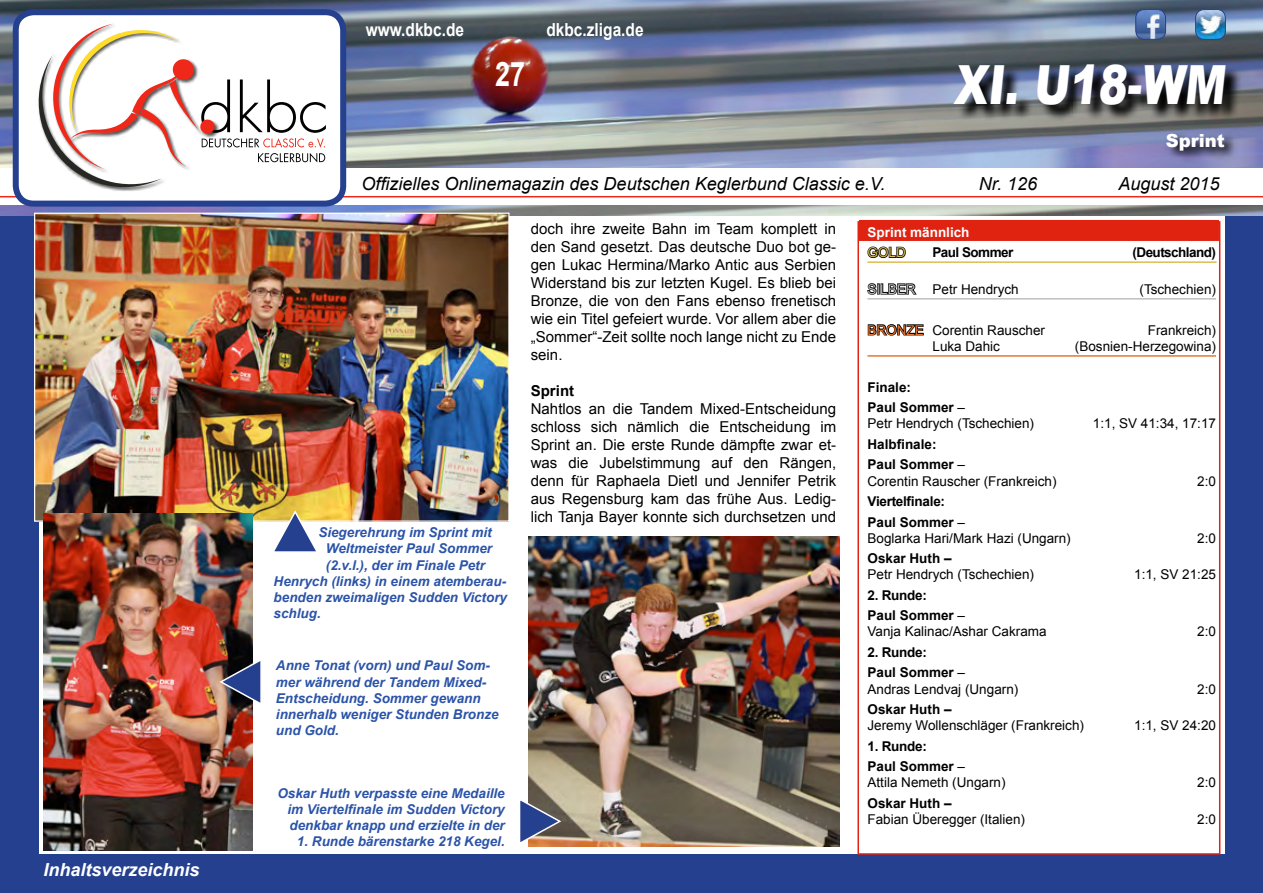
<style>
.page{position:relative;width:1263px;height:893px;background:#fff}
.page>*{position:absolute;margin:0;border:0;box-sizing:border-box;transform-origin:0 0}
.t1{font:900 54px "Arial";color:#fff;scale:.8 1}
.t2{font:700 33.75px "Arial";color:#fff;scale:.8 1}
.t3{font:italic 18px "Arial";color:#000}
.t4{font:700 18px "Arial";color:#fff;scale:.86 1}
.t5{font:italic 700 18px "Arial";color:#fff}
.t6{font:900 18px "Arial";color:#fff}
.Grundtext{font:15px/18px "Arial";color:#000;text-align:justify}
.Grundtext-2{font:700 15px "Arial";color:#000}
.Ergebnisse_82_Teamer{font:13.5px/16.2px "Arial";color:#000}
.Bildunterschrift_ohn{font:italic 700 13.5px/16.2px "Arial";color:#2b53a8}
.Ergebnisse_82_Teamer-2{font:700 13.5px "Arial";letter-spacing:-.02em;color:#000}
.Ergebnisse_82_Teamer-3{font:700 13.5px "Arial";letter-spacing:-.04em;color:#000}
.Ergebnisse_82_Duelle{font:700 13.5px "Arial";color:#fff}
.Ergebnisse_82_Teamer-4{font:700 13.5px "Arial";color:#000}
.Ergebnisse_82_Teamer-5{font:13.5px "Arial";color:#bcbec0}
.Ergebnisse_82_Teamer-6{font:13.5px "Arial";color:#debc4f}
.s1{color:#e77633}
.s2{font-weight:700}
</style>
<div class="page">
<div style="left:0;top:855px;width:1263px;height:38px;background:#25408f"></div>
<img style="left:0;top:0;width:1263px;height:216px">
<div style="left:0;top:168px;width:1263px;height:36px;background:#fff"></div>
<hr style="left:0;top:196px;width:1263px;height:1px;background:#ef281a">
<div style="left:16px;top:12px;width:327px;height:192px;background:#fff;border-radius:18px"></div>
<svg style="left:38px;top:24px;width:288px;height:167px"></svg>
<div style="left:13px;top:9px;width:333px;height:198px;border:6px solid #25408f;border-radius:18px"></div>
<svg style="left:956px;top:65px;width:286px;height:56px;background:#4e5260"></svg>
<svg style="left:1164px;top:132px;width:74px;height:31px;background:#6b6e99"></svg>
<div style="left:0;top:217px;width:38px;height:676px;background:#25408f"></div>
<div style="left:1226px;top:217px;width:37px;height:676px;background:#25408f"></div>
<img style="left:36px;top:215px;width:471px;height:305px">
<img style="left:1136px;top:10px;width:29px;height:29px">
<div style="left:1135px;top:9px;width:31px;height:31px;border:1px solid #25408f;border-radius:9px"></div>
<img style="left:1195px;top:10px;width:30px;height:29px">
<div style="left:1195px;top:9px;width:31px;height:31px;border:1px solid #25408f;border-radius:9px"></div>
<svg style="left:270px;top:510px;width:50px;height:42px"></svg>
<div style="left:859px;top:220px;width:360px;height:21px;background:#e02311"></div>
<hr style="left:867px;top:261px;width:349px;height:2px;background:#debc4f">
<hr style="left:867px;top:298px;width:349px;height:2px;background:#bcbec0">
<hr style="left:867px;top:355px;width:349px;height:2px;background:#e77633">
<svg style="left:867px;top:246px;width:39px;height:13px"></svg>
<svg style="left:867px;top:283px;width:50px;height:12px"></svg>
<svg style="left:867px;top:324px;width:57px;height:12px"></svg>
<div style="left:857px;top:221px;width:363px;height:634px;border:2px solid #e02311"></div>
<img style="left:528px;top:536px;width:312px;height:310px">
<img style="left:44px;top:513px;width:208px;height:337px">
<svg style="left:219px;top:657px;width:42px;height:49px;background:#4b4d69"></svg>
<svg style="left:520px;top:797px;width:42px;height:49px;background:#6f6c7e"></svg>
<p class="t5" style="left:44px;top:858px;width:158px">Inhaltsverzeichnis</p>
<p class="t4" style="left:366px;top:18px;width:116px">www.dkbc.de</p>
<p class="t4" style="left:546px;top:18px;width:115px">dkbc.zliga.de</p>
<p class="t2" style="left:495px;top:52px;width:39px">27</p>
<p class="t1" style="left:953px;top:46px;width:350px">XI. U18-WM</p>
<p class="t6" style="left:1166px;top:127px;width:60px">Sprint</p>
<p class="t3" style="left:362px;top:172px;width:525px">Offizielles Onlinemagazin des Deutschen Keglerbund Classic e.V.</p>
<p class="t3" style="left:979px;top:172px;width:60px">Nr. 126</p>
<p class="t3" style="left:1118px;top:172px;width:103px">August 2015</p>
<p class="Bildunterschrift_ohn" style="left:318px;top:525px;width:175px">Siegerehrung im Sprint mit</p>
<p class="Bildunterschrift_ohn" style="left:326px;top:541px;width:168px">Weltmeister Paul Sommer</p>
<p class="Bildunterschrift_ohn" style="left:326px;top:557px;width:161px">(2.v.l.), der im Finale Petr</p>
<p class="Bildunterschrift_ohn" style="left:274px;top:573px;width:234px">Henrych (links) in einem atemberau-</p>
<p class="Bildunterschrift_ohn" style="left:274px;top:589px;width:235px">benden zweimaligen Sudden Victory</p>
<p class="Bildunterschrift_ohn" style="left:274px;top:606px;width:49px">schlug.</p>
<p class="Bildunterschrift_ohn" style="left:276px;top:658px;width:224px">Anne Tonat (vorn) und Paul Som&shy;mer während der Tandem Mixed-<br>Entscheidung. Sommer gewann innerhalb weniger Stunden Bronze und Gold.</p>
<p class="Bildunterschrift_ohn" style="left:287px;top:785px;width:219px;text-align:justify;text-indent:-10px">Oskar Huth verpasste eine Medaille im Viertelfinale im Sudden Victory denkbar knapp und erzielte in der</p>
<p class="Bildunterschrift_ohn" style="left:297px;top:834px;width:209px">1. Runde bärenstarke 218 Kegel.</p>
<p class="Grundtext" style="left:531px;top:220px;width:307px">doch ihre zweite Bahn im Team komplett in den Sand gesetzt. Das deutsche Duo bot ge&shy;gen Lukac Hermina/Marko Antic aus Serbien Widerstand bis zur letzten Kugel. Es blieb bei Bronze, die von den Fans ebenso frenetisch wie ein Titel gefeiert wurde. Vor allem aber die „Sommer“-Zeit sollte noch lange nicht zu Ende sein.</p>
<p class="Grundtext-2" style="left:531px;top:381px;width:45px">Sprint</p>
<p class="Grundtext" style="left:531px;top:400px;width:307px">Nahtlos an die Tandem Mixed-Entscheidung schloss sich nämlich die Entscheidung im Sprint an. Die erste Runde dämpfte zwar et&shy;was die Jubelstimmung auf den Rängen, denn für Raphaela Dietl und Jennifer Petrik aus Regensburg kam das frühe Aus. Ledig&shy;lich Tanja Bayer konnte sich durchsetzen und</p>
<p class="Ergebnisse_82_Duelle" style="left:867px;top:223px;width:104px">Sprint männlich</p>
<p class="Ergebnisse_82_Teamer-6" style="left:867px;top:244px;width:40px">GOLD</p>
<p class="Ergebnisse_82_Teamer-3" style="left:932px;top:243px;width:82px">Paul Sommer</p>
<p class="Ergebnisse_82_Teamer-3" style="left:1132px;top:243px;width:85px">(Deutschland)</p>
<p class="Ergebnisse_82_Teamer-5" style="left:867px;top:280px;width:50px">SILBER</p>
<p class="Ergebnisse_82_Teamer" style="left:932px;top:281px;width:88px">Petr Hendrych</p>
<p class="Ergebnisse_82_Teamer" style="left:1139px;top:281px;width:78px">(Tschechien)</p>
<p class="Ergebnisse_82_Teamer" style="left:867px;top:322px;width:179px"><span class="s1">BRONZE</span> Corentin Rauscher</p>
<p class="Ergebnisse_82_Teamer" style="left:1148px;top:322px;width:70px">Frankreich)</p>
<p class="Ergebnisse_82_Teamer" style="left:932px;top:338px;width:69px">Luka Dahic</p>
<p class="Ergebnisse_82_Teamer" style="left:1075px;top:338px;width:143px">(Bosnien-Herzegowina)</p>
<p class="Ergebnisse_82_Teamer-2" style="left:867px;top:378px;width:45px">Finale:</p>
<p class="Ergebnisse_82_Teamer" style="left:867px;top:400px;width:168px"><span class="s2">Paul Sommer</span> –<br>Petr Hendrych (Tschechien)</p>
<p class="Ergebnisse_82_Teamer" style="left:1093px;top:416px;width:125px">1:1, SV 41:34, 17:17</p>
<p class="Ergebnisse_82_Teamer-4" style="left:867px;top:435px;width:71px">Halbfinale:</p>
<p class="Ergebnisse_82_Teamer" style="left:867px;top:457px;width:191px"><span class="s2">Paul Sommer</span> –<br>Corentin Rauscher (Frankreich)</p>
<p class="Ergebnisse_82_Teamer-2" style="left:867px;top:492px;width:79px">Viertelfinale:</p>
<p class="Ergebnisse_82_Teamer" style="left:867px;top:514px;width:205px"><span class="s2">Paul Sommer</span> –<br>Boglarka Hari/Mark Hazi (Ungarn)</p>
<p class="Ergebnisse_82_Teamer" style="left:867px;top:550px;width:168px"><span class="s2">Oskar Huth –<br></span>Petr Hendrych (Tschechien)</p>
<p class="Ergebnisse_82_Teamer-2" style="left:867px;top:586px;width:61px">2. Runde:</p>
<p class="Ergebnisse_82_Teamer" style="left:867px;top:608px;width:181px"><span class="s2">Paul Sommer</span> –<br>Vanja Kalinac/Ashar Cakrama</p>
<p class="Ergebnisse_82_Teamer-2" style="left:867px;top:643px;width:61px">2. Runde:</p>
<p class="Ergebnisse_82_Teamer" style="left:867px;top:665px;width:152px"><span class="s2">Paul Sommer</span> –<br>Andras Lendvaj (Ungarn)</p>
<p class="Ergebnisse_82_Teamer" style="left:867px;top:701px;width:218px"><span class="s2">Oskar Huth –<br></span>Jeremy Wollenschläger (Frankreich)</p>
<p class="Ergebnisse_82_Teamer-2" style="left:867px;top:737px;width:61px">1. Runde:</p>
<p class="Ergebnisse_82_Teamer" style="left:867px;top:758px;width:140px"><span class="s2">Paul Sommer</span> –<br>Attila Nemeth (Ungarn)</p>
<p class="Ergebnisse_82_Teamer" style="left:867px;top:795px;width:159px"><span class="s2">Oskar Huth –<br></span>Fabian Überegger (Italien)</p>
<p class="Ergebnisse_82_Teamer" style="left:1197px;top:473px;width:20px">2:0</p>
<p class="Ergebnisse_82_Teamer" style="left:1197px;top:530px;width:20px">2:0</p>
<p class="Ergebnisse_82_Teamer" style="left:1134px;top:567px;width:83px">1:1, SV 21:25</p>
<p class="Ergebnisse_82_Teamer" style="left:1197px;top:624px;width:20px">2:0</p>
<p class="Ergebnisse_82_Teamer" style="left:1197px;top:681px;width:20px">2:0</p>
<p class="Ergebnisse_82_Teamer" style="left:1134px;top:717px;width:83px">1:1, SV 24:20</p>
<p class="Ergebnisse_82_Teamer" style="left:1197px;top:775px;width:20px">2:0</p>
<p class="Ergebnisse_82_Teamer" style="left:1197px;top:811px;width:20px">2:0</p>
</div>
